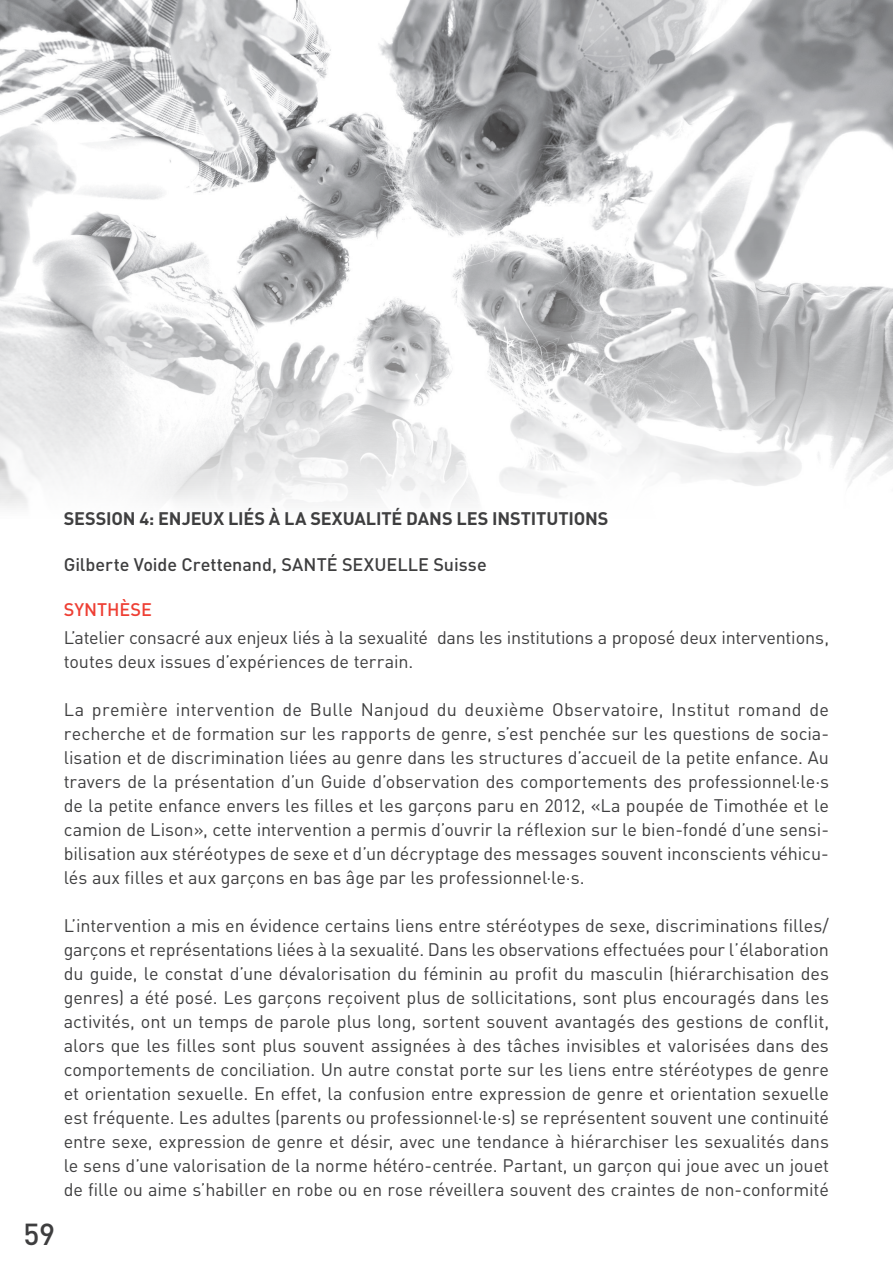
<style>
.page{position:relative;width:893px;height:1263px;background:#fff}
.page>*{position:absolute;margin:0;border:0;box-sizing:border-box;transform-origin:0 0}
.t1{font:500 30px "DIN";color:#3e3e3f}
.t2{font:18px/24px "DIN";letter-spacing:-.005em;color:#3e3e3f;text-align:justify}
.t3{font:700 18px "DIN";letter-spacing:-.005em;color:#3e3e3f}
.t4{font:500 18px "DIN";letter-spacing:-.005em;color:#3e3e3f}
.t5{font:500 18px "DIN";color:#ee3f34}
</style>
<div class="page">
<img style="left:0;top:0;width:893px;height:508px">
<p class="t3" style="left:64px;top:507px;width:546px">SESSION 4: ENJEUX LIÉS À LA SEXUALITÉ DANS LES INSTITUTIO NS</p>
<p class="t4" style="left:64px;top:552px;width:230px">Gilberte Voide Crettenand, SANTÉ</p>
<p class="t4" style="left:342px;top:552px;width:12px">SEXUE</p>
<p class="t4" style="left:397px;top:552px;width:91px">LLE Suisse</p>
<p class="t5" style="left:64px;top:598px;width:12px">SYNTHÈSE</p>
<p class="t2" style="left:64px;top:625px;width:767px">L’atelier consacré aux enjeux liés à la sexualité dans les institutions a proposé deux interventions, toutes deux issues d’expériences de terrain.</p>
<p class="t2" style="left:64px;top:697px;width:767px">La première intervention de Bulle Nanjoud du deuxième Observatoire, Institut romand de recherche et de formation sur les rapports de genre, s’est penchée sur les questions de socia&shy;lisation et de discrimination liées au genre dans les structures d’accueil de la petite enfance. Au travers de la présentation d’un Guide d’observation des comportements des professionnel∙le∙s de la petite enfance envers les filles et les garçons paru en 2012, «La poupée de Timothée et le camion de Lison», cette intervention a permis d’ouvrir la réflexion sur le bien-fondé d’une sensi&shy;bilisation aux stéréotypes de sexe et d’un décryptage des messages souvent inconscients véhicu&shy;lés aux filles et aux garçons en bas âge par les professionnel∙le∙s.</p>
<p class="t2" style="left:64px;top:913px;width:767px">L’intervention a mis en évidence certains liens entre stéréotypes de sexe, discriminations filles/ garçons et représentations liées à la sexualité. Dans les observations effectuées pour l’élaboration du guide, le constat d’une dévalorisation du féminin au profit du masculin (hiérarchisation des genres) a été posé. Les garçons reçoivent plus de sollicitations, sont plus encouragés dans les activités, ont un temps de parole plus long, sortent souvent avantagés des gestions de conflit, alors que les filles sont plus souvent assignées à des tâches invisibles et valorisées dans des comportements de conciliation. Un autre constat porte sur les liens entre stéréotypes de genre et orientation sexuelle. En effet, la confusion entre expression de genre et orientation sexuelle est fréquente. Les adultes (parents ou professionnel∙le∙s) se représentent souvent une continuité entre sexe, expression de genre et désir, avec une tendance à hiérarchiser les sexualités dans le sens d’une valorisation de la norme hétéro-centrée. Partant, un garçon qui joue avec un jouet de fille ou aime s’habiller en robe ou en rose réveillera souvent des craintes de non-conformité</p>
<h1 class="t1" style="left:23px;top:1215px;width:33px">59</h1>
</div>
